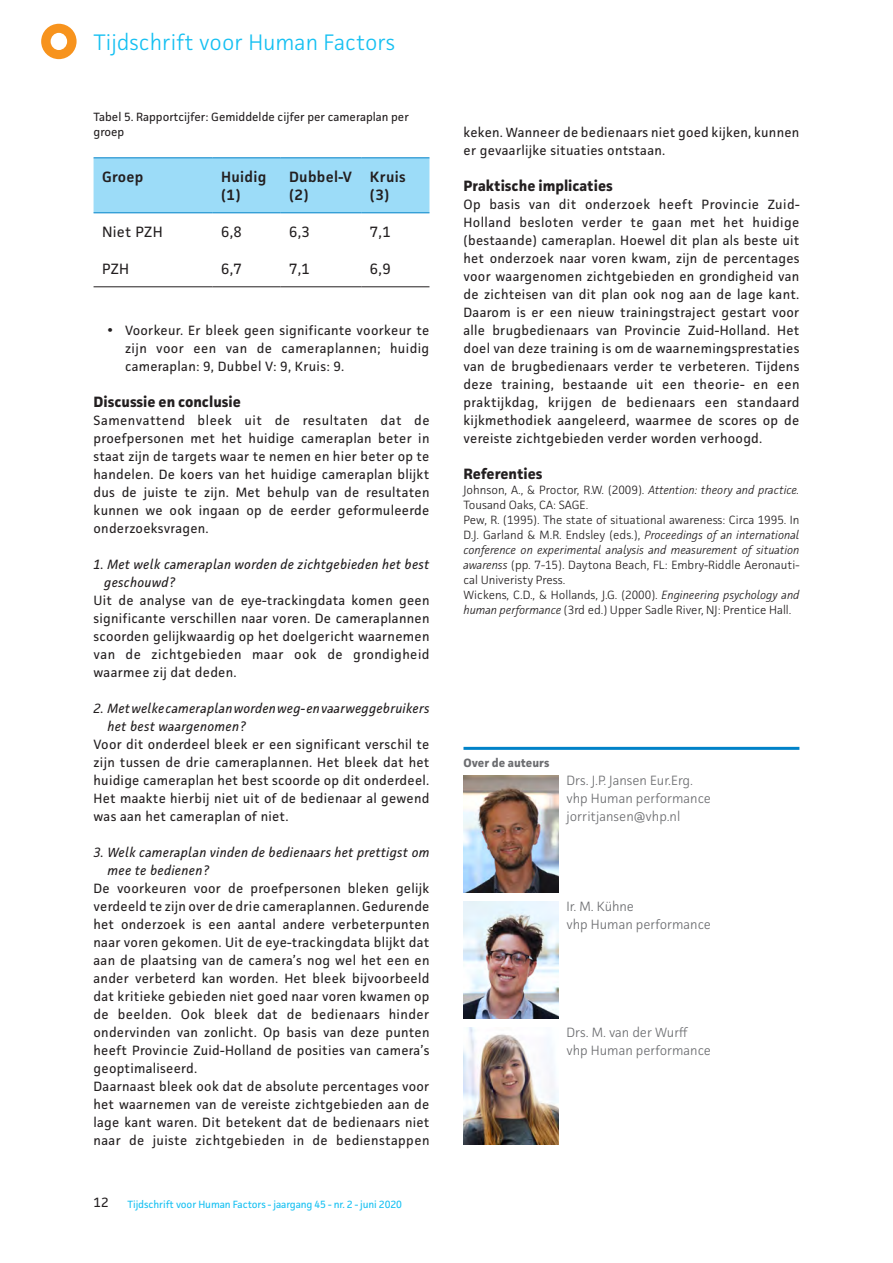
<style>
.page{position:relative;width:893px;height:1263px;background:#fff}
.page>*{position:absolute;margin:0;border:0;box-sizing:border-box;transform-origin:0 0}
.t1{font:300 22.5px "Facit";color:#15c0f2}
.kop1_TvE{font:700 15px "Facit";color:#231f20}
.basistekst_TvE{font:600 15px/18px "Facit";letter-spacing:.02em;color:#231f20}
.basistekst_TvE-2{font:15px "Facit";letter-spacing:.02em;color:#231f20}
.basistekst_TvE-3{font:13.5px/18px "Facit";letter-spacing:.02em;color:#231f20;text-align:justify}
.basistekst_TvE-4{font:italic 13.5px/18px "Facit";letter-spacing:.02em;color:#231f20}
.auteursinfo_TvE{font:300 13.5px "Facit";color:#6c6d70}
.referenties_TvE{font:300 12px/15px "Facit";color:#231f20}
.bijschrift-boven_TvE{font:12px/15px "Facit";color:#231f20}
.kop_auteurinfo_TvE{font:700 12px "Facit";color:#6c6d70}
.t2{font:10.5px "Facit";letter-spacing:-.01em;color:#15c0f2}
.s1{font-style:italic}
</style>
<div class="page">
<svg style="left:41px;top:24px;width:36px;height:35px"></svg>
<div style="left:94px;top:158px;width:335px;height:54px;background:#9cdcf8"></div>
<hr style="left:94px;top:157px;width:119px;height:1px;background:#0082c8">
<hr style="left:213px;top:157px;width:68px;height:1px;background:#0082c8">
<hr style="left:281px;top:157px;width:80px;height:1px;background:#0082c8">
<hr style="left:361px;top:157px;width:68px;height:1px;background:#0082c8">
<hr style="left:94px;top:212px;width:119px;height:1px;background:#0082c8">
<hr style="left:213px;top:212px;width:68px;height:1px;background:#0082c8">
<hr style="left:281px;top:212px;width:80px;height:1px;background:#0082c8">
<hr style="left:361px;top:212px;width:68px;height:1px;background:#0082c8">
<hr style="left:94px;top:286px;width:119px;height:1px;background:#231f20">
<hr style="left:213px;top:286px;width:68px;height:1px;background:#231f20">
<hr style="left:281px;top:286px;width:80px;height:1px;background:#231f20">
<hr style="left:361px;top:286px;width:68px;height:1px;background:#231f20">
<hr style="left:463px;top:747px;width:336px;height:3px;background:#0082c8">
<img style="left:463px;top:902px;width:95px;height:117px">
<img style="left:463px;top:776px;width:95px;height:117px">
<img style="left:463px;top:1028px;width:95px;height:117px">
<h1 class="t1" style="left:94px;top:28px;width:303px">Tijdschrift voor Human Factors</h1>
<p class="bijschrift-boven_TvE" style="left:94px;top:110px;width:317px">Tabel 5. Rapportcijfer: Gemiddelde cijfer per cameraplan per groep</p>
<p class="basistekst_TvE" style="left:102px;top:168px;width:43px">Groep</p>
<p class="basistekst_TvE" style="left:221px;top:168px;width:47px">Huidig (1)</p>
<p class="basistekst_TvE" style="left:289px;top:168px;width:64px">Dubbel-V (2)</p>
<p class="basistekst_TvE" style="left:370px;top:168px;width:37px">Kruis (3)</p>
<p class="basistekst_TvE-2" style="left:102px;top:222px;width:62px">Niet PZH</p>
<p class="basistekst_TvE-2" style="left:221px;top:222px;width:22px">6,8</p>
<p class="basistekst_TvE-2" style="left:289px;top:222px;width:22px">6,3</p>
<p class="basistekst_TvE-2" style="left:370px;top:222px;width:22px">7,1</p>
<p class="basistekst_TvE-2" style="left:102px;top:259px;width:29px">PZH</p>
<p class="basistekst_TvE-2" style="left:221px;top:259px;width:22px">6,7</p>
<p class="basistekst_TvE-2" style="left:289px;top:259px;width:22px">7,1</p>
<p class="basistekst_TvE-2" style="left:370px;top:259px;width:22px">6,9</p>
<p class="basistekst_TvE-3" style="left:125px;top:321px;width:306px;text-indent:-18px">• Voorkeur. Er bleek geen significante voorkeur te zijn voor een van de cameraplannen; huidig cameraplan: 9, Dubbel V: 9, Kruis: 9.</p>
<p class="kop1_TvE" style="left:94px;top:392px;width:149px">Discussie en conclusie</p>
<p class="basistekst_TvE-3" style="left:94px;top:411px;width:338px">Samenvattend bleek uit de resultaten dat de proefpersonen met het huidige cameraplan beter in staat zijn de targets waar te nemen en hier beter op te handelen. De koers van het huidige cameraplan blijkt dus de juiste te zijn. Met behulp van de resultaten kunnen we ook ingaan op de eerder geformuleerde onderzoeksvragen.</p>
<p class="basistekst_TvE-4" style="left:104px;top:555px;width:327px;text-indent:-11px">1. Met welk cameraplan worden de zichtgebieden het best geschouwd?</p>
<p class="basistekst_TvE-3" style="left:94px;top:591px;width:337px">Uit de analyse van de eye-trackingdata komen geen significante verschillen naar voren. De cameraplannen scoorden gelijkwaardig op het doelgericht waarnemen van de zichtgebieden maar ook de grondigheid waarmee zij dat deden.</p>
<p class="basistekst_TvE-4" style="left:108px;top:699px;width:324px;text-indent:-14px">2. Met welke cameraplan worden weg- en vaarweggebruikers het best waargenomen?</p>
<p class="basistekst_TvE-3" style="left:94px;top:735px;width:337px">Voor dit onderdeel bleek er een significant verschil te zijn tussen de drie cameraplannen. Het bleek dat het huidige cameraplan het best scoorde op dit onderdeel.<br>Het maakte hierbij niet uit of de bedienaar al gewend was aan het cameraplan of niet.</p>
<p class="basistekst_TvE-4" style="left:108px;top:843px;width:323px;text-indent:-14px">3. Welk cameraplan vinden de bedienaars het prettigst om mee te bedienen?</p>
<p class="basistekst_TvE-3" style="left:94px;top:879px;width:337px">De voorkeuren voor de proefpersonen bleken gelijk verdeeld te zijn over de drie cameraplannen. Gedurende het onderzoek is een aantal andere verbeterpunten naar voren gekomen. Uit de eye-trackingdata blijkt dat aan de plaatsing van de camera’s nog wel het een en ander verbeterd kan worden. Het bleek bijvoorbeeld dat kritieke gebieden niet goed naar voren kwamen op de beelden. Ook bleek dat de bedienaars hinder ondervinden van zonlicht. Op basis van deze punten heeft Provincie Zuid-Holland de posities van camera’s geoptimaliseerd.</p>
<p class="basistekst_TvE-3" style="left:94px;top:1077px;width:337px">Daarnaast bleek ook dat de absolute percentages voor het waarnemen van de vereiste zichtgebieden aan de lage kant waren. Dit betekent dat de bedienaars niet naar de juiste zichtgebieden in de bedienstappen</p>
<p class="basistekst_TvE-3" style="left:94px;top:1193px;width:16px">12</p>
<p class="t2" style="left:128px;top:1197px;width:276px">Tijdschrift voor Human Factors - jaargang 45 - nr. 2 - juni 2020</p>
<p class="basistekst_TvE-3" style="left:463px;top:123px;width:337px">keken. Wanneer de bedienaars niet goed kijken, kunnen er gevaarlijke situaties ontstaan.</p>
<p class="kop1_TvE" style="left:463px;top:176px;width:151px">Praktische implicaties</p>
<p class="basistekst_TvE-3" style="left:463px;top:195px;width:338px">Op basis van dit onderzoek heeft Provincie Zuid-Holland besloten verder te gaan met het huidige (bestaande) cameraplan. Hoewel dit plan als beste uit het onderzoek naar voren kwam, zijn de percentages voor waargenomen zichtgebieden en grondigheid van de zichteisen van dit plan ook nog aan de lage kant.<br>Daarom is er een nieuw trainingstraject gestart voor alle brugbedienaars van Provincie Zuid-Holland. Het doel van deze training is om de waarnemingsprestaties van de brugbedienaars verder te verbeteren. Tijdens deze training, bestaande uit een theorie- en een praktijkdag, krijgen de bedienaars een standaard kijkmethodiek aangeleerd, waarmee de scores op de vereiste zichtgebieden verder worden verhoogd.</p>
<p class="kop1_TvE" style="left:463px;top:464px;width:81px">Referenties</p>
<p class="referenties_TvE" style="left:463px;top:482px;width:337px">Johnson, A., &amp; Proctor, R.W. (2009). <span class="s1">Attention: theory and practice.<br></span>Tousand Oaks, CA: SAGE.</p>
<p class="referenties_TvE" style="left:463px;top:512px;width:337px;text-align:justify">Pew, R. (1995). The state of situational awareness: Circa 1995. In D.J. Garland &amp; M.R. Endsley (eds.), <span class="s1">Proceedings of an international conference on experimental analysis and measurement of situation awarenss</span> (pp. 7-15). Daytona Beach, FL: Embry-Riddle Aeronauti&shy;cal Univeristy Press.</p>
<p class="referenties_TvE" style="left:463px;top:587px;width:337px">Wickens, C.D., &amp; Hollands, J.G. (2000). <span class="s1">Engineering psychology and human performance</span> (3rd ed.) Upper Sadle River, NJ: Prentice Hall.</p>
<p class="kop_auteurinfo_TvE" style="left:463px;top:755px;width:87px">Over de auteurs</p>
<p class="auteursinfo_TvE" style="left:566px;top:772px;width:128px">Drs. J.P. Jansen Eur.Erg.</p>
<p class="auteursinfo_TvE" style="left:566px;top:790px;width:146px">vhp Human performance</p>
<p class="auteursinfo_TvE" style="left:566px;top:808px;width:115px">jorritjansen@vhp.nl</p>
<p class="auteursinfo_TvE" style="left:566px;top:898px;width:69px">Ir. M. Kühne</p>
<p class="auteursinfo_TvE" style="left:566px;top:916px;width:146px">vhp Human performance</p>
<p class="auteursinfo_TvE" style="left:566px;top:1024px;width:123px">Drs. M. van der Wurff</p>
<p class="auteursinfo_TvE" style="left:566px;top:1042px;width:146px">vhp Human performance</p>
</div>
